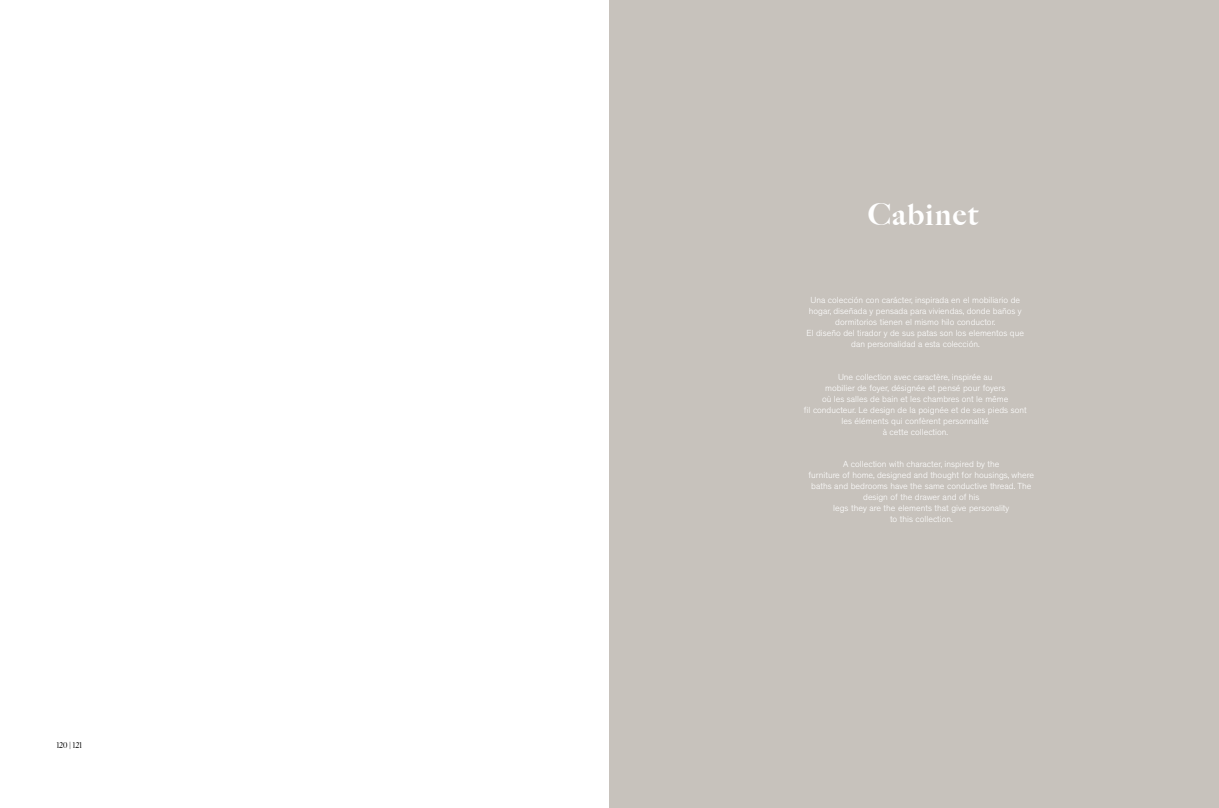
<style>
.page{position:relative;width:1219px;height:808px;background:#fff}
.page>*{position:absolute;margin:0;border:0;box-sizing:border-box;transform-origin:0 0}
.t1{font:900 30px "Big Caslon FB";letter-spacing:.05em;color:#fff}
.t2{font:300 9px/11px "Theinhardt";color:#fff;text-align:center}
.t3{font:8px "Big Caslon FB";letter-spacing:.005em;color:#000}
</style>
<div class="page">
<div style="left:609px;top:0;width:610px;height:808px;background:#c7c2bc"></div>
<p class="t3" style="left:57px;top:740px;width:27px">120 | 121</p>
<h1 class="t1" style="left:868px;top:196px;width:111px">Cabinet</h1>
<p class="t2" style="left:806px;top:295px;width:219px">Una colección con carácter, inspirada en el mobiliario de hogar, diseñada y pensada para viviendas, donde baños y dormitorios tienen el mismo hilo conductor.<br>El diseño del tirador y de sus patas son los elementos que dan personalidad a esta colección.</p>
<p class="t2" style="left:804px;top:371px;width:224px">Une collection avec caractère, inspirée au<br>mobilier de foyer, désignée et pensé pour foyers<br>où les salles de bain et les chambres ont le même<br>fil conducteur. Le design de la poignée et de ses pieds sont les éléments qui confèrent personnalité<br>à cette collection.</p>
<p class="t2" style="left:808px;top:459px;width:227px">A collection with character, inspired by the<br>furniture of home, designed and thought for housings, where baths and bedrooms have the same conductive thread. The design of the drawer and of his<br>legs they are the elements that give personality<br>to this collection.</p>
</div>
